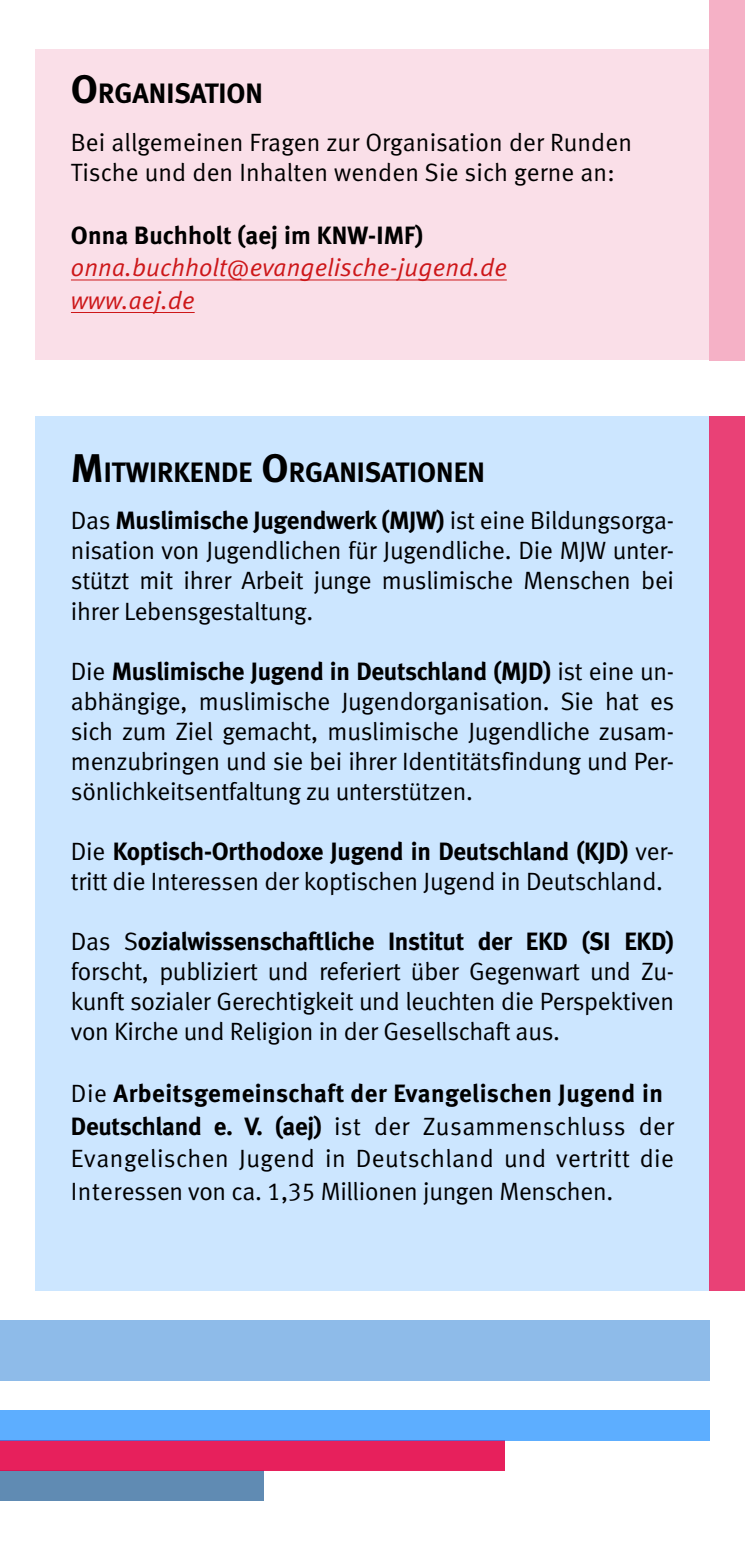
<style>
.page{position:relative;width:745px;height:1560px;background:#fff}
.page>*{position:absolute;margin:0;border:0;box-sizing:border-box;transform-origin:0 0}
.t1{font:700 28px "Meta";color:#000}
.t2{font:25px/30px "Meta Normal LF";letter-spacing:-.01em;color:#000;text-align:justify}
.t3{font:700 25px "Meta";letter-spacing:-.01em;color:#000}
.t4{font:25px/30px "Meta Normal";letter-spacing:.005em;color:#000}
.t5{font:italic 25px/32.5px "Meta Normal";letter-spacing:.005em;color:#cd1719}
.t6{font:700 25px "Meta";letter-spacing:.02em;color:#000}
.s1{font-size:40px}
.s2{font-family:"Meta Normal LF";font-weight:400}
.s3{font-family:"Meta";font-weight:700}
</style>
<div class="page">
<div style="left:35px;top:50px;width:674px;height:310px;background:#fadfe8"></div>
<div style="left:35px;top:416px;width:674px;height:874px;background:#cce6ff"></div>
<hr style="left:71px;top:279px;width:435px;height:1px;background:#cd1719">
<hr style="left:71px;top:312px;width:123px;height:1px;background:#cd1719">
<div style="left:709px;top:416px;width:35px;height:874px;background:#e94176"></div>
<div style="left:709px;top:0;width:35px;height:360px;background:#f5b1c6"></div>
<div style="left:0;top:1320px;width:709px;height:60px;background:#8ebbe9"></div>
<div style="left:0;top:1470px;width:264px;height:30px;background:#608bb3"></div>
<div style="left:0;top:1440px;width:504px;height:30px;background:#e7205c"></div>
<div style="left:0;top:1410px;width:709px;height:30px;background:#5daeff"></div>
<p class="t1" style="left:71px;top:77px;width:193px"><span class="s1">O</span>RGANISATION</p>
<p class="t4" style="left:71px;top:127px;width:562px">Bei allgemeinen Fragen zur Organisation der Runden<br>Tische und den Inhalten wenden Sie sich gerne an:</p>
<p class="t3" style="left:71px;top:220px;width:353px">Onna Buchholt (aej im KNW-IMF)</p>
<p class="t5" style="left:71px;top:251px;width:437px">onna.buchholt@evangelische-jugend.de www.aej.de</p>
<p class="t1" style="left:71px;top:456px;width:415px"><span class="s1">M</span>ITWIRKENDE <span class="s1">O</span>RGANISATIONEN</p>
<p class="t3" style="left:71px;top:506px;width:604px"><span class="s2">Das</span> Muslimische Jugendwerk (MJW) <span class="s2">ist eine Bildungsorga-</span></p>
<p class="t2" style="left:71px;top:535px;width:604px">nisation von Jugendlichen für Jugendliche. Die MJW unter&shy;stützt mit ihrer Arbeit junge muslimische Menschen bei ihrer Lebensgestaltung.</p>
<p class="t3" style="left:71px;top:656px;width:604px"><span class="s2">Die</span> Muslimische Jugend in Deutschland (MJD) <span class="s2">ist eine un-</span></p>
<p class="t2" style="left:71px;top:685px;width:604px">abhängige, muslimische Jugendorganisation. Sie hat es sich zum Ziel gemacht, muslimische Jugendliche zusam&shy;menzubringen und sie bei ihrer Identitätsfindung und Per&shy;sönlichkeitsentfaltung zu unterstützen.</p>
<p class="t3" style="left:71px;top:836px;width:604px"><span class="s2">Die</span> Koptisch-Orthodoxe Jugend in Deutschland (KJD) <span class="s2">ver-</span></p>
<p class="t2" style="left:71px;top:865px;width:593px">tritt die Interessen der koptischen Jugend in Deutschland.</p>
<p class="t3" style="left:71px;top:926px;width:604px"><span class="s2">Das S</span>ozialwissenschaftliche Institut der EKD (SI EKD)</p>
<p class="t2" style="left:71px;top:955px;width:604px">forscht, publiziert und referiert über Gegenwart und Zu&shy;kunft sozialer Gerechtigkeit und leuchten die Perspektiven von Kirche und Religion in der Gesellschaft aus.</p>
<p class="t6" style="left:71px;top:1078px;width:593px"><span class="s2">Die</span> Arbeitsgemeinschaft der Evangelischen Jugend in</p>
<p class="t2" style="left:71px;top:1109px;width:604px;line-height:32.5px"><span class="s3">Deutschland e. V. (aej)</span> ist der Zusammenschluss der Evangelischen Jugend in Deutschland und vertritt die Interessen von ca. 1,35 Millionen jungen Menschen.</p>
</div>
